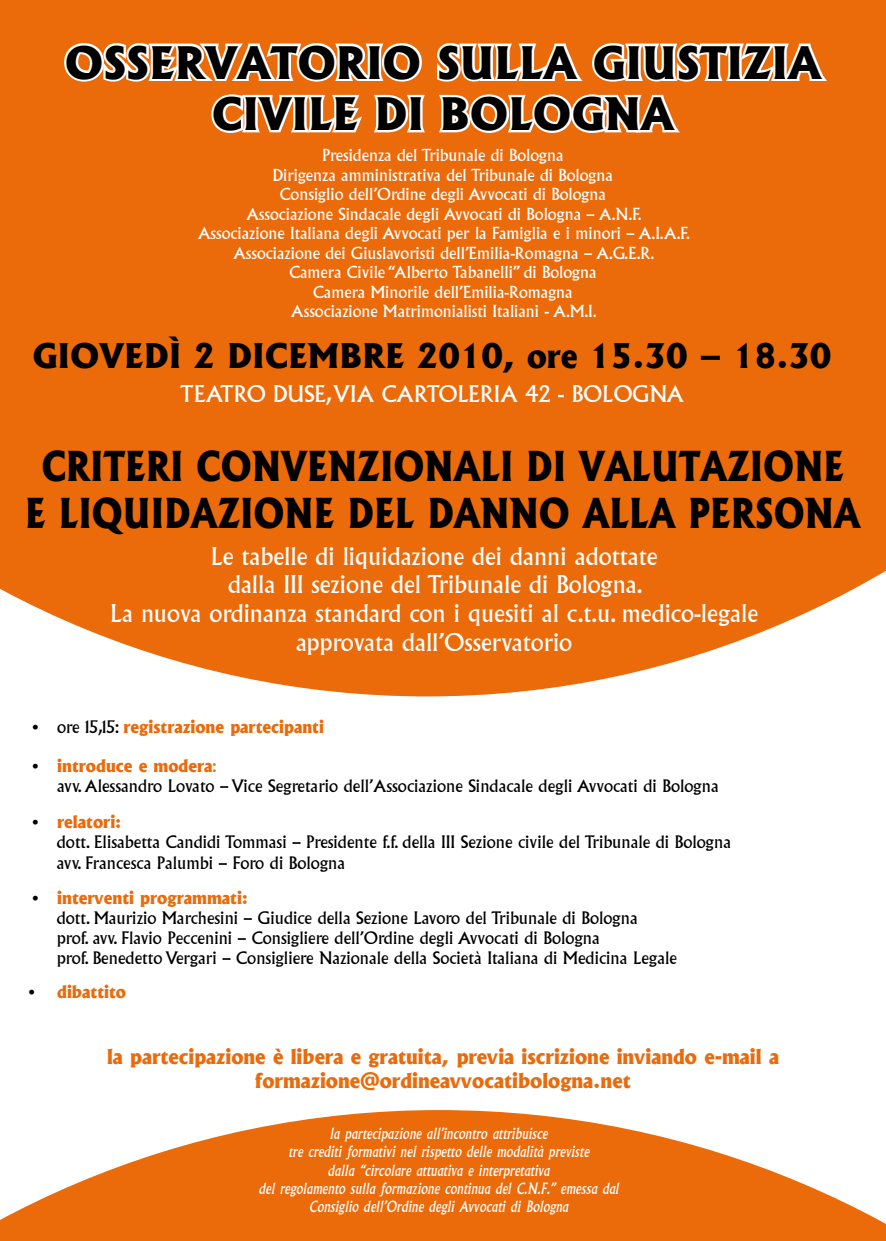
<style>
.page{position:relative;width:886px;height:1241px;background:#fff}
.page>*{position:absolute;margin:0;border:0;box-sizing:border-box;transform-origin:0 0}
.t1{font:800 42.75px/51.4px "Albertus";color:#000;text-align:center}
.t2{font:800 39.38px/47.2px "Albertus";color:#000;text-align:center;scale:.87 1}
.t3{font:800 32.5px "Albertus";color:#000}
.t4{font:24px/28.8px "Albertus";color:#fff;text-align:center}
.t5{font:22.5px "Albertus";color:#fff}
.t6{font:800 20px/24px "Albertus";color:#eb6a0a;text-align:center}
.t7{font:16.88px/20.2px "Albertus";color:#000}
.t8{font:800 16.88px "Albertus";color:#eb6a0a}
.t9{font:16.25px/19.5px "Albertus";color:#fff;text-align:center}
.t10{font:italic 15.25px/18.4px "Albertus";color:#fff;text-align:center}
.s1{font-weight:400;color:#000}
.s2{font-weight:800;color:#eb6a0a}
.s3{color:#eb6a0a}
</style>
<div class="page">
<svg style="left:0;top:1110px;width:886px;height:130px;fill:#eb6a0a"></svg>
<div style="left:0;top:0;width:886px;height:696px;background:#eb6a0a"></div>
<svg style="left:61px;top:40px;width:364px;height:45px"></svg>
<svg style="left:434px;top:40px;width:398px;height:45px"></svg>
<svg style="left:209px;top:91px;width:219px;height:45px"></svg>
<svg style="left:435px;top:91px;width:250px;height:45px"></svg>
<h1 class="t1" style="left:65px;top:37px;width:758px">OSSERVATORIO SULLA GIUSTIZIA<br>CIVILE DI BOLOGNA</h1>
<p class="t9" style="left:198px;top:146px;width:494px">Presidenza del Tribunale di Bologna<br>Dirigenza amministrativa del Tribunale di Bologna<br>Consiglio dell’Ordine degli Avvocati di Bologna<br>Associazione Sindacale degli Avvocati di Bologna – A.N.F.<br>Associazione Italiana degli Avvocati per la Famiglia e i minori – A.I.A.F.<br>Associazione dei Giuslavoristi dell’Emilia-Romagna – A.G.E.R.<br>Camera Civile “Alberto Tabanelli” di Bologna<br>Camera Minorile dell’Emilia-Romagna<br>Associazione Matrimonialisti Italiani - A.M.I.</p>
<h3 class="t3" style="left:32px;top:335px;width:216px">GIOVEDÌ 2 dice</h3>
<h3 class="t3" style="left:308px;top:335px;width:54px">mbre</h3>
<h3 class="t3" style="left:417px;top:335px;width:416px">2010, ore 15.30 – 18.30</h3>
<h3 class="t5" style="left:180px;top:380px;width:27px">Teatro</h3>
<h3 class="t5" style="left:273px;top:380px;width:67px">Duse,via</h3>
<h3 class="t5" style="left:382px;top:380px;width:28px">Cartoleria</h3>
<h3 class="t5" style="left:525px;top:380px;width:76px">42 - Bologna</h3>
<h2 class="t2" style="left:25px;top:442px;width:961px">CRITERI CONVENZIONALI DI VALUTAZIONE<br>E LIQUIDAZIONE DEL DANNO ALLA PERSONA</h2>
<h3 class="t4" style="left:110px;top:542px;width:649px">Le tabelle di liquidazione dei danni adottate<br>dalla III sezione del Tribunale di Bologna.<br>La nuova ordinanza standard con i quesiti al c.t.u. medico-legale approvata dall’Osservatorio</h3>
<p class="t8" style="left:32px;top:715px;width:293px"><span class="s1">• ore 15,15:</span> registrazione partecipanti</p>
<p class="t7" style="left:57px;top:755px;width:663px;text-indent:-25px">• <span class="s2">introduce e modera</span><span class="s3">:<br></span>avv.Alessandro Lovato – Vice Segretario dell’Associazione Sindacale degli Avvocati di Bologna</p>
<p class="t7" style="left:57px;top:812px;width:676px;text-indent:-24px">• <span class="s2">relatori:<br></span>dott. Elisabetta Candidi Tommasi – Presidente f.f. della III Sezione civile del Tribunale di Bologna avv. Francesca Palumbi – Foro di Bologna</p>
<p class="t7" style="left:57px;top:887px;width:622px;text-indent:-24px">• <span class="s2">interventi programmati:<br></span>dott. Maurizio Marchesini – Giudice della Sezione Lavoro del Tribunale di Bologna<br>prof. avv. Flavio Peccenini – Consigliere dell’Ordine degli Avvocati di Bologna<br>prof. Benedetto Vergari – Consigliere Nazionale della Società Italiana di Medicina Legale</p>
<p class="t8" style="left:29px;top:981px;width:99px"><span class="s1">•</span> dibattito</p>
<p class="t6" style="left:107px;top:1044px;width:673px">la partecipazione è libera e gratuita, previa iscrizione inviando e-mail a formazione@ordineavvocatibologna.net</p>
<p class="t10" style="left:259px;top:1124px;width:362px">la partecipazione all’incontro attribuisce<br>tre crediti formativi nel rispetto delle modalità previste<br>dalla “circolare attuativa e interpretativa<br>del regolamento sulla formazione continua del C.N.F.” emessa dal Consiglio dell’Ordine degli Avvocati di Bologna</p>
</div>
